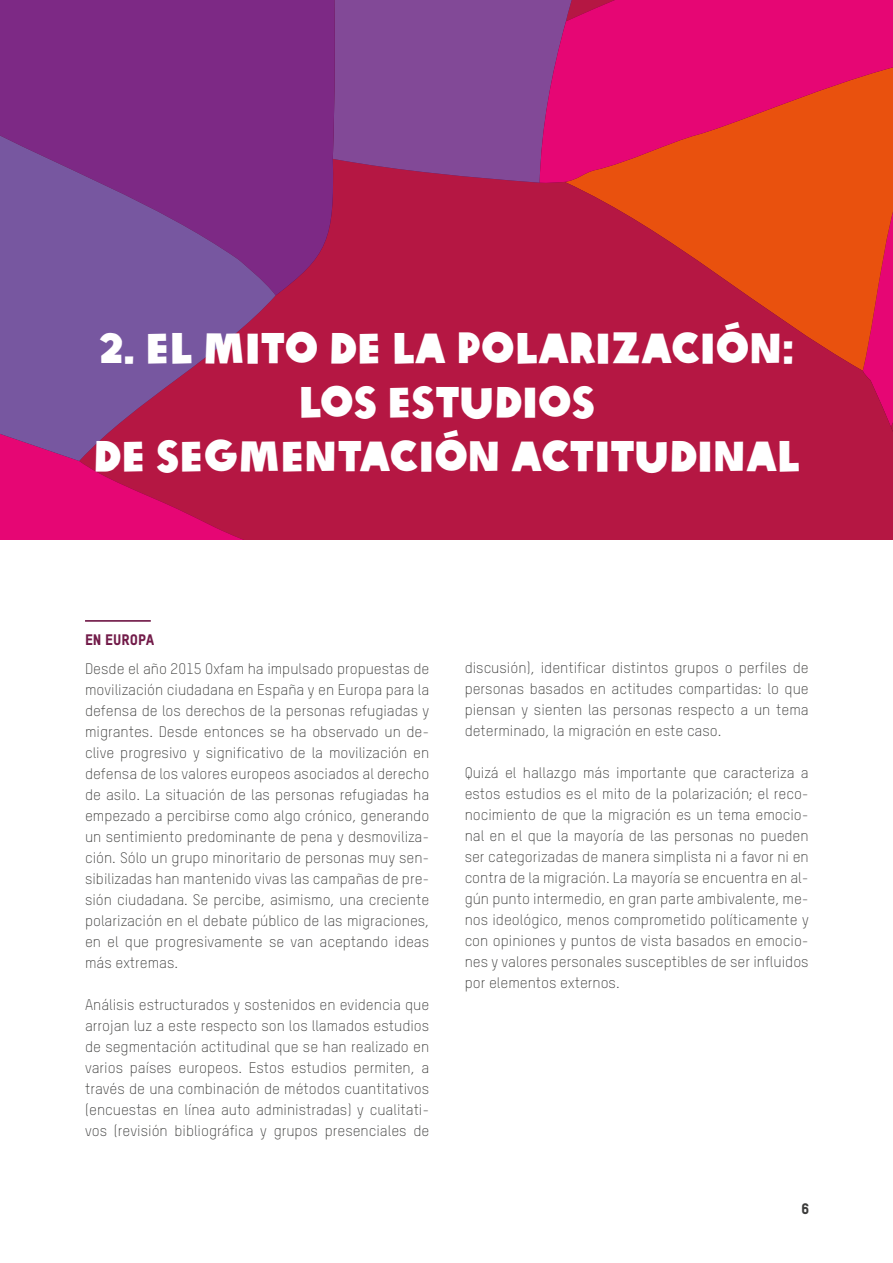
<style>
.page{position:relative;width:893px;height:1263px;background:#fff}
.page>*{position:absolute;margin:0;border:0;box-sizing:border-box;transform-origin:0 0}
.t1{font:42px/54px "Oxfam Global Headline";color:#fff;text-align:center}
.t2{font:300 15px/21px "Oxfam TSTARPRO";color:#3c3c3b;text-align:justify}
.t3{font:15px "Oxfam TSTARPRO Headline";color:#721b49}
.t4{font:15px "Oxfam TSTARPRO Headline";color:#3c3c3b}
</style>
<div class="page">
<svg style="left:276px;top:183px;width:617px;height:285px;background:#c02239"></svg>
<div style="left:351px;top:0;width:189px;height:183px;background:#824997"></div>
<svg style="left:540px;top:0;width:353px;height:183px;background:#e31e56"></svg>
<div style="left:0;top:344px;width:423px;height:124px;background:#b51743"></div>
<svg style="left:0;top:468px;width:893px;height:71px;background:#bd134c"></svg>
<svg style="left:276px;top:0;width:75px;height:295px;background:#86297b"></svg>
<svg style="left:0;top:0;width:276px;height:461px;background:#823987"></svg>
<hr style="left:85px;top:620px;width:66px;height:2px;background:#630235">
<h1 class="t1" style="left:93px;top:317px;width:708px">2. EL MITO DE LA POLARIZACIÓN:<br>LOS ESTUDIOS<br>DE SEGMENTACIÓN ACTITUDINAL</h1>
<p class="t3" style="left:85px;top:630px;width:71px">EN EUROPA</p>
<p class="t2" style="left:85px;top:658px;width:346px">Desde el año 2015 Oxfam ha impulsado propuestas de movilización ciudadana en España y en Europa para la defensa de los derechos de la personas refugiadas y migrantes. Desde entonces se ha observado un de&shy;clive progresivo y significativo de la movilización en defensa de los valores europeos asociados al derecho de asilo. La situación de las personas refugiadas ha empezado a percibirse como algo crónico, generando un sentimiento predominante de pena y desmoviliza&shy;ción. Sólo un grupo minoritario de personas muy sen&shy;sibilizadas han mantenido vivas las campañas de pre&shy;sión ciudadana. Se percibe, asimismo, una creciente polarización en el debate público de las migraciones, en el que progresivamente se van aceptando ideas más extremas.</p>
<p class="t2" style="left:85px;top:994px;width:346px">Análisis estructurados y sostenidos en evidencia que arrojan luz a este respecto son los llamados estudios de segmentación actitudinal que se han realizado en varios países europeos. Estos estudios permiten, a través de una combinación de métodos cuantitativos (encuestas en línea auto administradas) y cualitati&shy;vos (revisión bibliográfica y grupos presenciales de</p>
<p class="t2" style="left:465px;top:657px;width:346px">discusión), identificar distintos grupos o perfiles de personas basados en actitudes compartidas: lo que piensan y sienten las personas respecto a un tema determinado, la migración en este caso.</p>
<p class="t2" style="left:465px;top:762px;width:346px">Quizá el hallazgo más importante que caracteriza a estos estudios es el mito de la polarización; el reco&shy;nocimiento de que la migración es un tema emocio&shy;nal en el que la mayoría de las personas no pueden ser categorizadas de manera simplista ni a favor ni en contra de la migración. La mayoría se encuentra en al&shy;gún punto intermedio, en gran parte ambivalente, me&shy;nos ideológico, menos comprometido políticamente y con opiniones y puntos de vista basados en emocio&shy;nes y valores personales susceptibles de ser influidos por elementos externos.</p>
<p class="t4" style="left:801px;top:1199px;width:9px">6</p>
</div>
